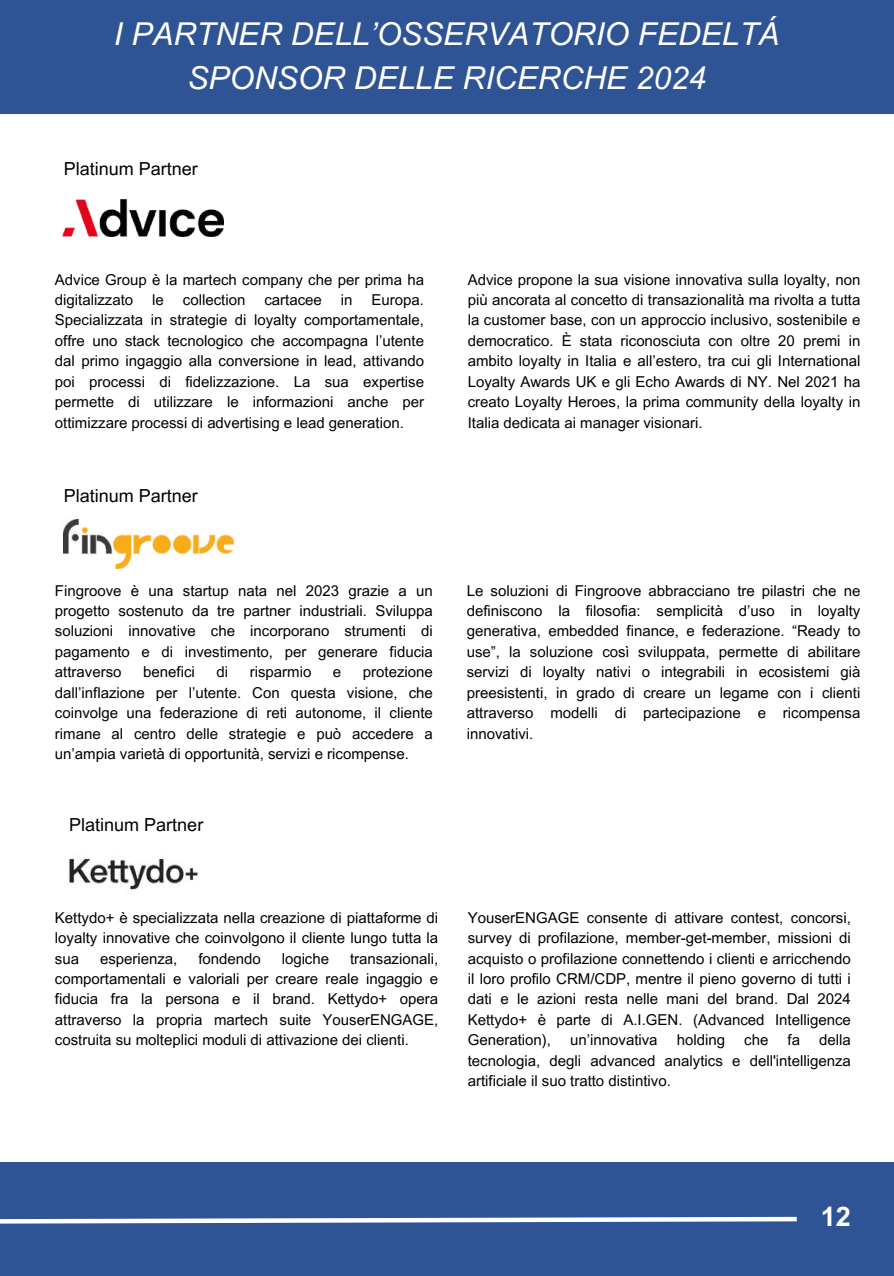
<style>
.page{position:relative;width:894px;height:1276px;background:#fff}
.page>*{position:absolute;margin:0;border:0;box-sizing:border-box;transform-origin:0 0}
.t1{font:italic 31.5px/43.8px "Arial MT Pro";color:#fff;text-align:center}
.t2{font:700 27px "Arial MT Pro";color:#fff}
.t3{font:18px "Arial MT Pro";color:#000}
.t4{font:15px/20.4px "Arial MT Pro";color:#000;text-align:justify}
</style>
<div class="page">
<div style="left:0;top:1162px;width:893px;height:114px;background:#2e5495"></div>
<svg style="left:0;top:1216px;width:797px;height:8px"></svg>
<div style="left:0;top:0;width:893px;height:113px;background:#2e5495"></div>
<img style="left:64px;top:520px;width:170px;height:48px">
<img style="left:62px;top:199px;width:161px;height:38px">
<img style="left:68px;top:857px;width:130px;height:34px">
<h1 class="t1" style="left:114px;top:16px;width:667px">I PARTNER DELL’OSSERVATORIO FEDELTÁ<br>SPONSOR DELLE RICERCHE 2024</h1>
<p class="t3" style="left:64px;top:162px;width:136px">Platinum Partner</p>
<p class="t4" style="left:55px;top:271px;width:370px">Advice Group è la martech company che per prima ha digitalizzato</p>
<p class="t4" style="left:55px;top:291px;width:370px;text-indent:316px">Europa.<br>Specializzata in strategie di loyalty comportamentale, offre uno stack tecnologico che accompagna l’utente dal primo ingaggio alla conversione in lead, attivando poi processi di fidelizzazione. La sua expertise permette di utilizzare le informazioni anche per ottimizzare processi di advertising e lead generation.</p>
<p class="t4" style="left:152px;top:291px;width:13px">le</p>
<p class="t4" style="left:183px;top:291px;width:64px">collection</p>
<p class="t4" style="left:264px;top:291px;width:59px">cartacee</p>
<p class="t4" style="left:341px;top:291px;width:13px">in</p>
<p class="t3" style="left:64px;top:489px;width:136px">Platinum Partner</p>
<p class="t4" style="left:467px;top:271px;width:394px">Advice propone la sua visione innovativa sulla loyalty, non più ancorata al concetto di transazionalità ma rivolta a tutta la customer base, con un approccio inclusivo, sostenibile e democratico. È stata riconosciuta con oltre 20 premi in ambito loyalty in Italia e all’estero, tra cui gli International Loyalty Awards UK e gli Echo Awards di NY. Nel 2021 ha creato Loyalty Heroes, la prima community della loyalty in Italia dedicata ai manager visionari.</p>
<p class="t4" style="left:55px;top:582px;width:379px">Fingroove è una startup nata nel 2023 grazie a un progetto sostenuto da tre partner industriali. Sviluppa soluzioni innovative che incorporano strumenti di pagamento e di investimento, per generare fiducia attraverso</p>
<p class="t4" style="left:143px;top:664px;width:53px">benefici</p>
<p class="t4" style="left:216px;top:664px;width:13px">di</p>
<p class="t4" style="left:250px;top:664px;width:63px">risparmio</p>
<p class="t4" style="left:333px;top:664px;width:10px">e</p>
<p class="t4" style="left:55px;top:664px;width:379px;text-indent:308px">protezione dall’inflazione per l’utente. Con questa visione, che coinvolge una federazione di reti autonome, il cliente rimane al centro delle strategie e può accedere a un’ampia varietà di opportunità, servizi e ricompense.</p>
<p class="t3" style="left:69px;top:818px;width:136px">Platinum Partner</p>
<p class="t4" style="left:466px;top:582px;width:395px">Le soluzioni di Fingroove abbracciano tre pilastri che ne definiscono la filosofia: semplicità d’uso in loyalty generativa, embedded finance, e federazione. “Ready to use”, la soluzione così sviluppata, permette di abilitare servizi di loyalty nativi o integrabili in ecosistemi già preesistenti, in grado di creare un legame con i clienti attraverso modelli di partecipazione e ricompensa innovativi.</p>
<p class="t4" style="left:55px;top:909px;width:384px">Kettydo+ è specializzata nella creazione di piattaforme di loyalty innovative che coinvolgono il cliente lungo tutta la sua</p>
<p class="t4" style="left:100px;top:950px;width:79px">esperienza,</p>
<p class="t4" style="left:198px;top:950px;width:64px">fondendo</p>
<p class="t4" style="left:281px;top:950px;width:49px">logiche</p>
<p class="t4" style="left:55px;top:950px;width:384px;text-indent:295px">transazionali, comportamentali e valoriali per creare reale ingaggio e fiducia fra la persona e il brand. Kettydo+ opera attraverso la propria martech suite YouserENGAGE, costruita su molteplici moduli di attivazione dei clienti.</p>
<p class="t4" style="left:467px;top:909px;width:384px">YouserENGAGE consente di attivare contest, concorsi, survey di profilazione, member-get-member, missioni di acquisto o profilazione connettendo i clienti e arricchendo il loro profilo CRM/CDP, mentre il pieno governo di tutti i dati e le azioni resta nelle mani del brand. Dal 2024<br>Kettydo+ è parte di A.I.GEN. (Advanced Intelligence Generation),</p>
<p class="t4" style="left:570px;top:1031px;width:89px">un’innovativa</p>
<p class="t4" style="left:676px;top:1031px;width:50px">holding</p>
<p class="t4" style="left:744px;top:1031px;width:26px">che</p>
<p class="t4" style="left:787px;top:1031px;width:14px">fa</p>
<p class="t4" style="left:467px;top:1031px;width:384px;text-indent:351px">della tecnologia, degli advanced analytics e dell'intelligenza artificiale il suo tratto distintivo.</p>
<h2 class="t2" style="left:820px;top:1207px;width:32px">12</h2>
</div>
